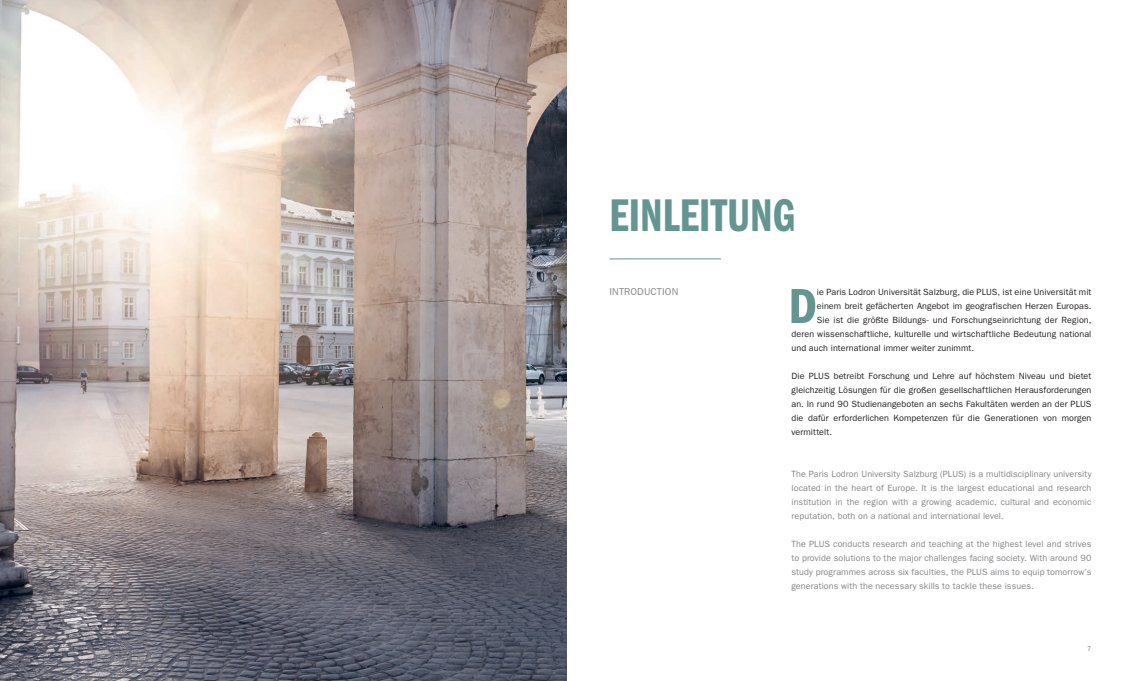
<style>
.page{position:relative;width:1134px;height:681px;background:#fff}
.page>*{position:absolute;margin:0;border:0;box-sizing:border-box;transform-origin:0 0}
.t1{font:600 condensed 51px "Franklin Gothic";color:#649591}
.t2{font:47.4px "Franklin Gothic Demi Cmpr";color:#649591}
.t3{font:10px "Franklin Gothic";letter-spacing:.015em;color:#858387}
.t4{font:9px/14px "Franklin Gothic";letter-spacing:.01em;color:#231f20;text-align:justify}
.t5{font:9px/14px "Franklin Gothic";letter-spacing:.01em;color:#858387;text-align:justify}
.t6{font:7px "Franklin Gothic";color:#858387}
</style>
<div class="page">
<img style="left:0;top:0;width:567px;height:680px">
<hr style="left:609px;top:258px;width:112px;height:1px;background:#649591">
<h2 class="t2" style="left:609px;top:189px;width:187px">EINLEITUNG</h2>
<p class="t3" style="left:609px;top:286px;width:70px">INTRODUCTION</p>
<h1 class="t1" style="left:788px;top:277px;width:30px">D</h1>
<p class="t4" style="left:817px;top:285px;width:276px">ie Paris Lodron Universität Salzburg, die PLUS, ist eine Universität mit</p>
<p class="t4" style="left:817px;top:299px;width:276px">einem breit gefächerten Angebot im geografischen Herzen Europas.</p>
<p class="t4" style="left:817px;top:313px;width:276px">Sie ist die größte Bildungs- und Forschungseinrichtung der Region,</p>
<p class="t4" style="left:791px;top:327px;width:301px">deren wissenschaftliche, kulturelle und wirtschaftliche Bedeutung national</p>
<p class="t4" style="left:791px;top:341px;width:184px">und auch international immer weiter zunimmt.</p>
<p class="t4" style="left:791px;top:369px;width:301px">Die PLUS betreibt Forschung und Lehre auf höchstem Niveau und bietet gleichzeitig Lösungen für die großen gesellschaftlichen Herausforderungen an. In rund 90 Studienangeboten an sechs Fakultäten werden an der PLUS die dafür erforderlichen Kompetenzen für die Generationen von morgen vermittelt.</p>
<p class="t5" style="left:791px;top:467px;width:301px">The Paris Lodron University Salzburg (PLUS) is a multidisciplinary university located in the heart of Europe. It is the largest educational and research institution in the region with a growing academic, cultural and economic reputation, both on a national and international level.</p>
<p class="t5" style="left:791px;top:537px;width:301px">The PLUS conducts research and teaching at the highest level and strives to provide solutions to the major challenges facing society. With around 90 study programmes across six faculties, the PLUS aims to equip tomorrow’s generations with the necessary skills to tackle these issues.</p>
<p class="t6" style="left:1087px;top:644px;width:6px">7</p>
</div>
